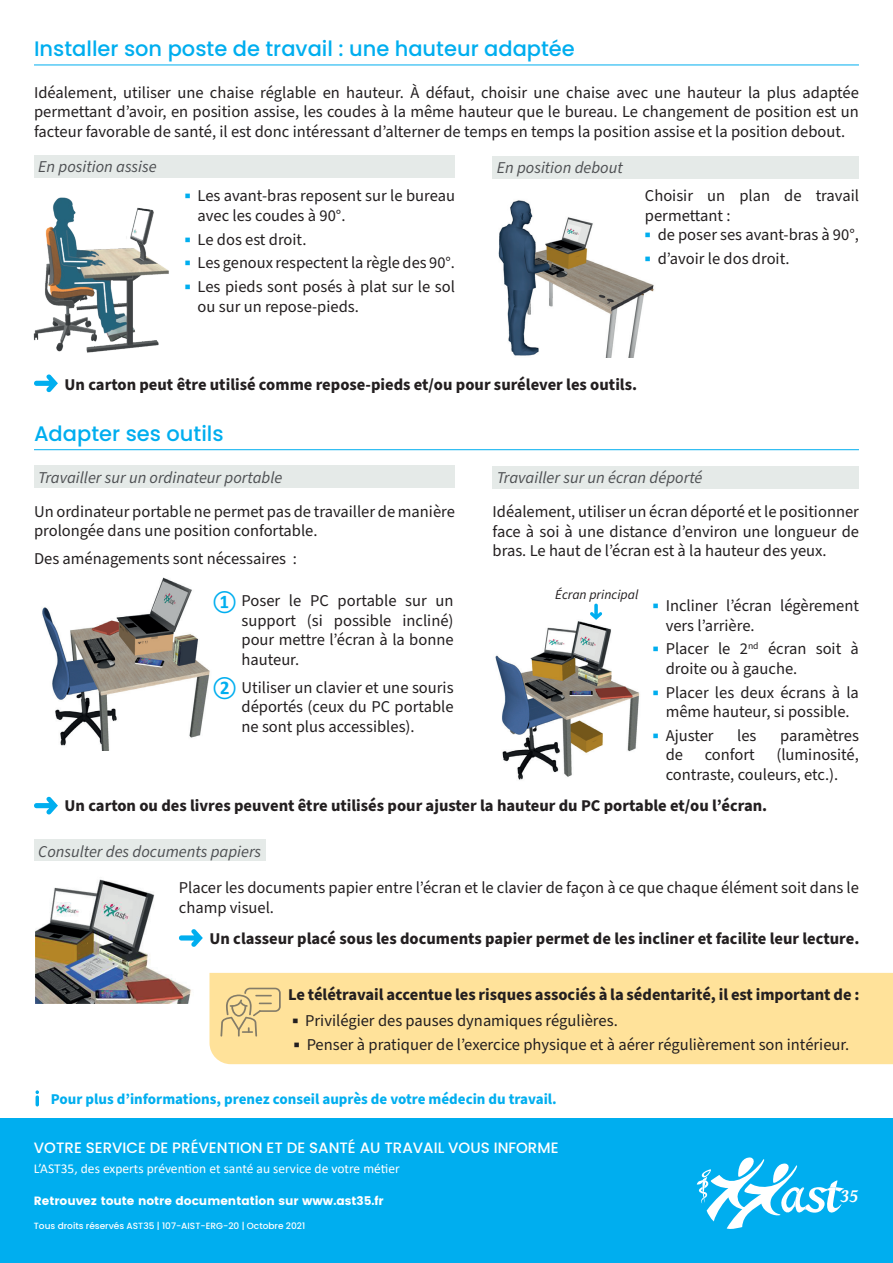
<style>
.page{position:relative;width:893px;height:1263px;background:#fff}
.page>*{position:absolute;margin:0;border:0;box-sizing:border-box;transform-origin:0 0}
.t1{font:500 21px "Poppins";color:#00aeef}
.t2{font:italic 700 19.8px "Gentium Basic";color:#fff}
.t3{font:700 19.5px "Calibri";color:#00aeef}
.t4{font:16.5px/19.5px "Source Sans Pro";color:#231f20}
.t5{font:700 16.5px "Source Sans Pro";color:#231f20}
.t6{font:italic 16.5px "Source Sans Pro";color:#4e5053}
.t7{font:700 15px "Source Sans Pro";color:#00aeef}
.t8{font:500 15px "Poppins";color:#fff}
.t9{font:13.5px "Calibri";color:#fff}
.t10{font:italic 13.5px "Source Sans Pro";color:#231f20}
.t11{font:12px "Poppins";color:#fff}
.t12{font:500 9px "Poppins";color:#fff}
.s1{font-size:19.5px;color:#00aeef}
.s2{font-size:19.5px}
</style>
<div class="page">
<div style="left:0;top:1118px;width:893px;height:145px;background:#00aeef"></div>
<svg style="left:697px;top:1157px;width:147px;height:72px"></svg>
<svg style="left:36px;top:1090px;width:3px;height:16px"></svg>
<hr style="left:34px;top:65px;width:825px;height:1px;background:#00aeef">
<img style="left:33px;top:197px;width:136px;height:156px">
<img style="left:498px;top:200px;width:156px;height:158px">
<div style="left:34px;top:156px;width:421px;height:22px;background:#e5eae8"></div>
<div style="left:493px;top:156px;width:366px;height:23px;background:#e5eae8"></div>
<svg style="left:34px;top:374px;width:24px;height:18px"></svg>
<hr style="left:34px;top:449px;width:825px;height:1px;background:#00aeef">
<div style="left:34px;top:466px;width:421px;height:22px;background:#e5eae8"></div>
<div style="left:493px;top:466px;width:366px;height:23px;background:#e5eae8"></div>
<img style="left:42px;top:577px;width:168px;height:174px">
<img style="left:495px;top:603px;width:145px;height:177px">
<svg style="left:590px;top:604px;width:12px;height:16px"></svg>
<svg style="left:34px;top:797px;width:24px;height:17px"></svg>
<div style="left:34px;top:840px;width:232px;height:21px;background:#e5eae8"></div>
<img style="left:35px;top:879px;width:156px;height:125px">
<svg style="left:179px;top:929px;width:24px;height:18px"></svg>
<div style="left:209px;top:973px;width:684px;height:91px;background:#ffe29a"></div>
<svg style="left:220px;top:988px;width:61px;height:48px;background:#e9cf91"></svg>
<p class="t1" style="left:34px;top:37px;width:542px">Installer son poste de travail : une hauteur adaptée</p>
<p class="t4" style="left:34px;top:83px;width:826px;text-align:justify">Idéalement, utiliser une chaise réglable en hauteur. À défaut, choisir une chaise avec une hauteur la plus adaptée permettant d’avoir, en position assise, les coudes à la même hauteur que le bureau. Le changement de position est un facteur favorable de santé, il est donc intéressant d’alterner de temps en temps la position assise et la position debout.</p>
<p class="t6" style="left:38px;top:156px;width:120px">En position assise</p>
<p class="t6" style="left:497px;top:156px;width:127px">En position debout</p>
<p class="t4" style="left:198px;top:187px;width:259px;text-indent:-13px"><span class="s1">▪</span> Les avant-bras reposent sur le bureau avec les coudes à 90°.</p>
<p class="t4" style="left:185px;top:230px;width:123px"><span class="s1">▪</span> Le dos est droit.</p>
<p class="t4" style="left:185px;top:254px;width:272px"><span class="s1">▪</span> Les genoux respectent la règle des 90°.</p>
<p class="t4" style="left:198px;top:277px;width:259px;text-indent:-13px"><span class="s1">▪</span> Les pieds sont posés à plat sur le sol ou sur un repose-pieds.</p>
<p class="t4" style="left:645px;top:187px;width:216px">Choisir un plan de travail permettant :</p>
<p class="t4" style="left:645px;top:226px;width:216px"><span class="s1">▪</span> de poser ses avant-bras à 90°,</p>
<p class="t4" style="left:645px;top:249px;width:146px"><span class="s1">▪</span> d’avoir le dos droit.</p>
<p class="t5" style="left:65px;top:373px;width:574px">Un carton peut être utilisé comme repose-pieds et/ou pour surélever les outils.</p>
<p class="t1" style="left:34px;top:421px;width:191px">Adapter ses outils</p>
<p class="t6" style="left:38px;top:466px;width:246px">Travailler sur un ordinateur portable</p>
<p class="t6" style="left:497px;top:466px;width:207px">Travailler sur un écran déporté</p>
<p class="t4" style="left:34px;top:502px;width:422px">Un ordinateur portable ne permet pas de travailler de manière prolongée dans une position confortable.</p>
<p class="t4" style="left:34px;top:550px;width:264px">Des aménagements sont nécessaires :</p>
<p class="t4" style="left:242px;top:591px;width:214px;text-align:justify">Poser le PC portable sur un support (si possible incliné) pour mettre l’écran à la bonne hauteur.</p>
<p class="t4" style="left:242px;top:678px;width:214px;text-align:justify">Utiliser un clavier et une souris déportés (ceux du PC portable ne sont plus accessibles).</p>
<p class="t4" style="left:493px;top:502px;width:368px;text-align:justify">Idéalement, utiliser un écran déporté et le positionner face à soi à une distance d’environ une longueur de bras. Le haut de l’écran est à la hauteur des yeux.</p>
<p class="t10" style="left:555px;top:585px;width:85px">Écran principal</p>
<p class="t4" style="left:666px;top:596px;width:195px;text-indent:-13px"><span class="s1">▪</span> Incliner l’écran légèrement vers l’arrière.</p>
<p class="t4" style="left:666px;top:639px;width:195px;text-indent:-13px"><span class="s1">▪</span> Placer le 2<sup>nd</sup> écran soit à droite ou à gauche.</p>
<p class="t4" style="left:653px;top:683px;width:207px;text-align:center"><span class="s1">▪</span> Placer les deux écrans à la même hauteur, si possible.</p>
<p class="t4" style="left:653px;top:726px;width:62px"><span class="s1">▪</span> Ajuster</p>
<p class="t4" style="left:737px;top:726px;width:21px">les</p>
<p class="t4" style="left:780px;top:726px;width:80px">paramètres</p>
<p class="t4" style="left:666px;top:746px;width:19px">de</p>
<p class="t4" style="left:705px;top:746px;width:52px">confort</p>
<p class="t3" style="left:212px;top:588px;width:27px">①</p>
<p class="t3" style="left:212px;top:675px;width:27px">②</p>
<p class="t4" style="left:666px;top:746px;width:195px;text-indent:111px">(luminosité, contraste, couleurs, etc.).</p>
<p class="t5" style="left:65px;top:795px;width:704px">Un carton ou des livres peuvent être utilisés pour ajuster la hauteur du PC portable et/ou l’écran.</p>
<p class="t6" style="left:38px;top:840px;width:224px">Consulter des documents papiers</p>
<p class="t4" style="left:179px;top:879px;width:681px">Placer les documents papier entre l’écran et le clavier de façon à ce que chaque élément soit dans le champ visuel.</p>
<p class="t5" style="left:209px;top:927px;width:651px">Un classeur placé sous les documents papier permet de les incliner et facilite leur lecture.</p>
<p class="t5" style="left:288px;top:984px;width:573px">Le télétravail accentue les risques associés à la sédentarité, il est important de :</p>
<p class="t4" style="left:292px;top:1011px;width:327px"><span class="s2">▪</span> Privilégier des pauses dynamiques régulières.</p>
<p class="t4" style="left:294px;top:1035px;width:557px"><span class="s2">▪</span> Penser à pratiquer de l’exercice physique et à aérer régulièrement son intérieur.</p>
<p class="t7" style="left:51px;top:1089px;width:507px">Pour plus d’informations, prenez conseil auprès de votre médecin du travail.</p>
<p class="t8" style="left:34px;top:1139px;width:526px">VOTRE SERVICE DE PRÉVENTION ET DE SANTÉ AU TRAVAIL VOUS INFORME</p>
<p class="t9" style="left:34px;top:1159px;width:367px">L’AST35, des experts prévention et santé au service de votre métier</p>
<p class="t11" style="left:34px;top:1194px;width:351px">Retrouvez toute notre documentation sur www.ast35.fr</p>
<p class="t12" style="left:34px;top:1220px;width:273px">Tous droits réservés AST35 | 107-AIST-ERG-20 | Octobre 2021</p>
<p class="t2" style="left:840px;top:1181px;width:19px">35</p>
</div>
